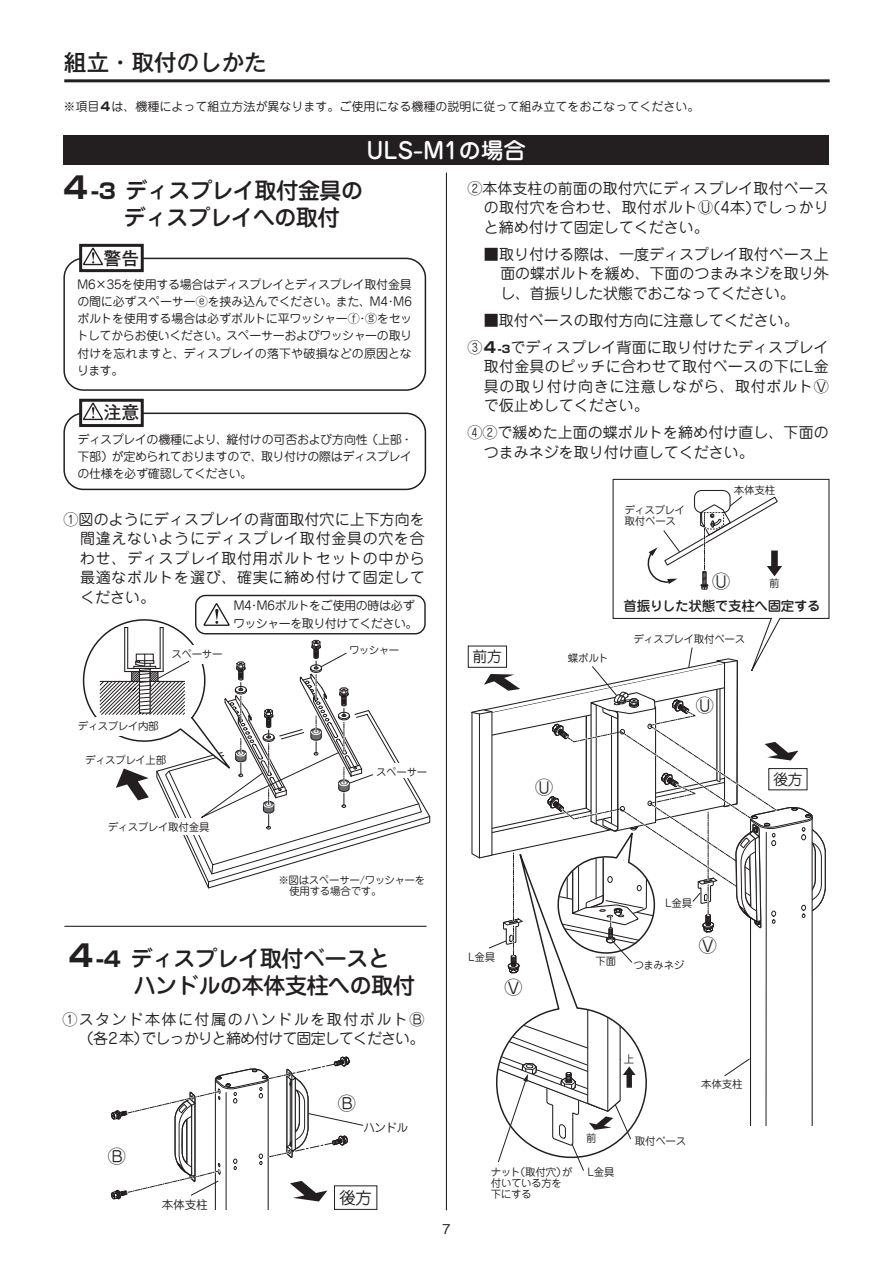
<style>
.page{position:relative;width:893px;height:1263px;background:#fff}
.page>*{position:absolute;margin:0;border:0;box-sizing:border-box;transform-origin:0 0}
.t1{font:500 22.5px/27px "Jun 34 Pro";letter-spacing:-.04em;color:#231f20}
.t2{font:500 22.5px "Gothic MB101 Pro";color:#231f20}
.t3{font:500 22.5px "Jun 34 Pro";color:#fff}
.t4{font:18px "Jun 201 Pro";color:#231f20}
.t5{font:700 18px "Futo Go B101";color:#231f20}
.t6{font:16.65px "Jun 201 Pro";color:#231f20}
.t7{font:15px/19.5px "Jun 201 Pro";letter-spacing:.005em;color:#231f20;text-align:justify}
.t8{font:15px/19.5px "Jun 201 Pro";letter-spacing:.09em;color:#231f20;text-align:right}
.t9{font:500 13.5px "Jun 34 Pro";letter-spacing:-.025em;color:#231f20}
.t10{font:500 13.5px "Gothic BBB Pr 5";color:#231f20}
.t11{font:12px/17.2px "Jun 201 Pro";letter-spacing:-.02em;color:#231f20;text-align:justify}
.t12{font:12px "Jun 201 Pro";color:#231f20}
.t13{font:11.7px "Jun 201 Pro";letter-spacing:-.025em;color:#231f20}
.t14{font:10.5px/11.2px "Jun 201 Pro";letter-spacing:-.03em;color:#231f20}
.s1{font-family:"Shin Go Pro";font-weight:700}
.s2{font-family:"Shin Go Pro";font-weight:700;font-size:30px}
.s3{font-family:"Shin Go Pro";font-weight:700;font-size:21px}
.s4{font-family:"Shin Go Pro";font-weight:700;font-size:10.5px}
</style>
<div class="page">
<svg style="left:612px;top:478px;width:218px;height:141px"></svg>
<hr style="left:64px;top:79px;width:766px;height:3px;background:#231f20">
<hr style="left:446px;top:173px;width:1px;height:1037px;background:#231f20">
<svg style="left:63px;top:257px;width:364px;height:134px"></svg>
<div style="left:79px;top:244px;width:65px;height:28px;background:#fff;border:3px solid #231f20"></div>
<svg style="left:83px;top:247px;width:24px;height:19px"></svg>
<svg style="left:79px;top:399px;width:65px;height:3px"></svg>
<svg style="left:63px;top:402px;width:364px;height:89px"></svg>
<div style="left:64px;top:135px;width:765px;height:29px;background:#231f20"></div>
<hr style="left:65px;top:926px;width:361px;height:1px;background:#231f20">
<div style="left:468px;top:646px;width:39px;height:21px;border:1px solid #231f20"></div>
<div style="left:195px;top:595px;width:231px;height:39px;border:1px solid #231f20;border-radius:10px"></div>
<svg style="left:82px;top:602px;width:348px;height:286px"></svg>
<svg style="left:111px;top:1056px;width:252px;height:154px"></svg>
<svg style="left:471px;top:489px;width:356px;height:682px"></svg>
<h1 class="t2" style="left:64px;top:44px;width:204px">組立・取付のしかた</h1>
<p class="t12" style="left:64px;top:97px;width:638px">※項目<span class="s1">４</span>は、機種によって組立方法が異なります。ご使用になる機種の説明に従って組み立てをおこなってください。</p>
<h1 class="t3" style="left:366px;top:132px;width:161px">ULS-M1の場合</h1>
<h1 class="t1" style="left:64px;top:175px;width:301px"><span class="s2">4</span> <span class="s3">-3</span> ディスプレイ取付金具の　　 ディスプレイへの取付</h1>
<p class="t5" style="left:103px;top:247px;width:37px">警告</p>
<p class="t11" style="left:77px;top:274px;width:337px">M6×35を使用する場合はディスプレイとディスプレイ取付金具の間に必ずスペーサーⓔを挟み込んでください。また、M4･M6ボルトを使用する場合は必ずボルトに平ワッシャーⓕ･ⓖをセットしてからお使いください。スペーサーおよびワッシャーの取り付けを忘れますと、ディスプレイの落下や破損などの原因となります。</p>
<p class="t5" style="left:103px;top:402px;width:37px">注意</p>
<p class="t11" style="left:77px;top:429px;width:337px">ディスプレイの機種により、縦付けの可否および方向性（上部・下部）が定められておりますので、取り付けの際はディスプレイの仕様を必ず確認してください。</p>
<p class="t7" style="left:80px;top:508px;width:346px;text-indent:-16px">①図のようにディスプレイの背面取付穴に上下方向を間違えないようにディスプレイ取付金具の穴を合わせ、ディスプレイ取付用ボルトセットの中から最適なボルトを選び、確実に締め付けて固定してください。</p>
<p class="t11" style="left:233px;top:596px;width:186px">M4･M6ボルトをご使用の時は必ずワッシャーを取り付けてください。</p>
<p class="t14" style="left:171px;top:647px;width:53px">スペーサー</p>
<p class="t14" style="left:349px;top:643px;width:52px">ワッシャー</p>
<p class="t14" style="left:78px;top:720px;width:82px">ディスプレイ内部</p>
<p class="t14" style="left:85px;top:753px;width:83px">ディスプレイ上部</p>
<p class="t14" style="left:108px;top:820px;width:103px">ディスプレイ取付金具</p>
<p class="t14" style="left:376px;top:765px;width:53px">スペーサー</p>
<p class="t14" style="left:279px;top:873px;width:148px">※図はスペーサー/ワッシャーを　使用する場合です。</p>
<h1 class="t1" style="left:69px;top:942px;width:348px"><span class="s2">4</span> <span class="s3">-4</span> ディスプレイ取付ベースと　　　ハンドルの本体支柱への取付</h1>
<p class="t8" style="left:62px;top:1008px;width:364px">①スタンド本体に付属のハンドルを取付ボルトⒷ（各2本）でしっかりと締め付けて固定してください。</p>
<p class="t4" style="left:108px;top:1142px;width:19px">Ⓑ</p>
<p class="t4" style="left:338px;top:1089px;width:19px">Ⓑ</p>
<p class="t13" style="left:363px;top:1118px;width:46px">ハンドル</p>
<p class="t13" style="left:162px;top:1195px;width:48px">本体支柱</p>
<p class="t6" style="left:339px;top:1184px;width:34px">後方</p>
<p class="t10" style="left:442px;top:1218px;width:10px">7</p>
<p class="t7" style="left:484px;top:177px;width:346px;text-indent:-16px">②本体支柱の前面の取付穴にディスプレイ取付ベースの取付穴を合わせ、取付ボルトⓊ(4本)でしっかりと締め付けて固定してください。</p>
<p class="t7" style="left:500px;top:243px;width:330px;text-indent:-16px">■取り付ける際は、一度ディスプレイ取付ベース上面の蝶ボルトを緩め、下面のつまみネジを取り外し、首振りした状態でおこなってください。</p>
<p class="t7" style="left:467px;top:305px;width:363px;line-height:27px;text-indent:16px">■取付ベースの取付方向に注意してください。<br>③<span class="s1">４</span><span class="s4">-3</span>でディスプレイ背面に取り付けたディスプレイ</p>
<p class="t7" style="left:484px;top:355px;width:347px">取付金具のピッチに合わせて取付ベースの下にL金具の取り付け向きに注意しながら、取付ボルトⓋで仮止めしてください。</p>
<p class="t7" style="left:484px;top:421px;width:346px;text-indent:-16px">④②で緩めた上面の蝶ボルトを締め付け直し、下面のつまみネジを取り付け直してください。</p>
<p class="t14" style="left:624px;top:503px;width:62px">ディスプレイ取付ベース</p>
<p class="t14" style="left:734px;top:483px;width:43px">本体支柱</p>
<p class="t4" style="left:712px;top:567px;width:19px">Ⓤ</p>
<p class="t14" style="left:769px;top:576px;width:12px">前</p>
<p class="t9" style="left:624px;top:595px;width:199px">首振りした状態で支柱へ固定する</p>
<p class="t7" style="left:472px;top:645px;width:31px">前方</p>
<p class="t14" style="left:568px;top:651px;width:42px">蝶ボルト</p>
<p class="t4" style="left:535px;top:772px;width:19px">Ⓤ</p>
<p class="t14" style="left:633px;top:632px;width:113px">ディスプレイ取付ベース</p>
<p class="t4" style="left:696px;top:691px;width:19px">Ⓤ</p>
<p class="t7" style="left:773px;top:767px;width:31px">後方</p>
<p class="t14" style="left:468px;top:950px;width:29px">L金具</p>
<p class="t4" style="left:505px;top:973px;width:19px">Ⓥ</p>
<p class="t14" style="left:665px;top:896px;width:29px">L金具</p>
<p class="t14" style="left:596px;top:955px;width:22px">下面</p>
<p class="t14" style="left:633px;top:958px;width:52px">つまみネジ</p>
<p class="t4" style="left:699px;top:931px;width:19px">Ⓥ</p>
<p class="t14" style="left:624px;top:1052px;width:12px">上</p>
<p class="t14" style="left:701px;top:1077px;width:43px">本体支柱</p>
<p class="t14" style="left:491px;top:1165px;width:83px">ナット（取付穴）が付いている方を下にする</p>
<p class="t14" style="left:586px;top:1131px;width:12px">前</p>
<p class="t14" style="left:635px;top:1134px;width:53px">取付ベース</p>
</div>
